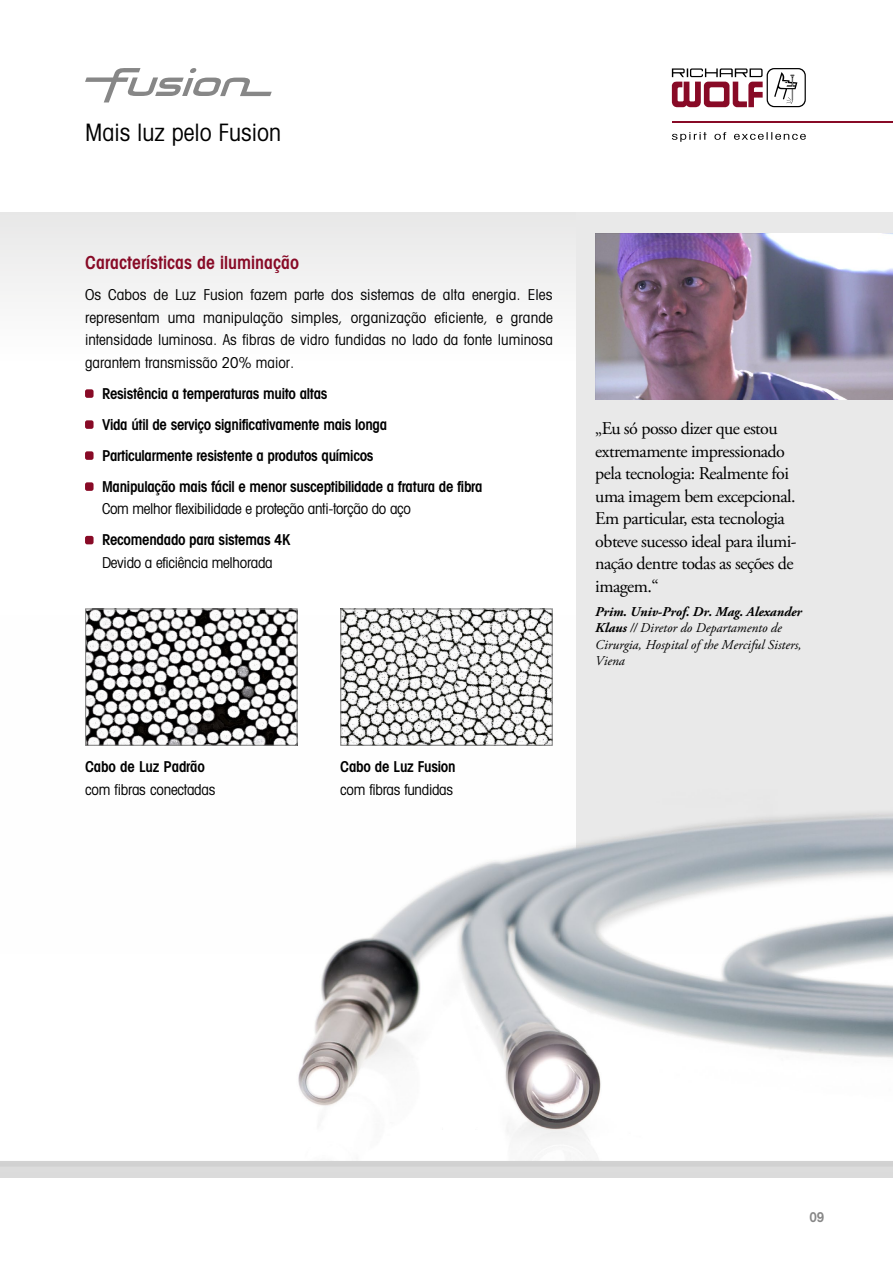
<style>
.page{position:relative;width:893px;height:1263px;background:#fff}
.page>*{position:absolute;margin:0;border:0;box-sizing:border-box;transform-origin:0 0}
.t1{font:condensed 24px "Avant Garde";color:#000}
.t2{font:18px/22.5px "Adobe Garamond Pro";letter-spacing:-.03em;color:#000}
.t3{font:600 condensed 18px "Avant Garde";color:#880a26}
.t4{font:condensed 15px/22.5px "Avant Garde";letter-spacing:-.02em;color:#000;text-align:justify}
.t5{font:600 condensed 15px/31px "Avant Garde";letter-spacing:-.02em;color:#000}
.t6{font:italic 13.5px/16.2px "Adobe Garamond Pro";color:#000}
.t7{font:600 condensed 13.5px "Avant Garde";color:#878787}
.s1{font-weight:700}
</style>
<div class="page">
<div style="left:0;top:1166px;width:893px;height:12px;background:#dbdbdb"></div>
<div style="left:0;top:213px;width:893px;height:148px;background:#f3f3f3"></div>
<svg style="left:672px;top:132px;width:134px;height:10px"></svg>
<svg style="left:672px;top:68px;width:134px;height:39px"></svg>
<hr style="left:672px;top:121px;width:221px;height:2px;background:#880a26">
<div style="left:577px;top:213px;width:316px;height:644px;background:#e9e9e9"></div>
<svg style="left:85px;top:68px;width:187px;height:34px"></svg>
<div style="left:85px;top:389px;width:9px;height:9px;background:#880a26;border-radius:2px"></div>
<div style="left:85px;top:420px;width:9px;height:9px;background:#880a26;border-radius:2px"></div>
<div style="left:85px;top:451px;width:9px;height:9px;background:#880a26;border-radius:2px"></div>
<div style="left:85px;top:482px;width:9px;height:9px;background:#880a26;border-radius:2px"></div>
<div style="left:85px;top:536px;width:9px;height:8px;background:#880a26;border-radius:2px"></div>
<img style="left:298px;top:715px;width:595px;height:437px">
<img style="left:87px;top:610px;width:209px;height:134px">
<div style="left:85px;top:608px;width:213px;height:138px;border:1px solid #878787"></div>
<img style="left:342px;top:610px;width:209px;height:134px">
<div style="left:340px;top:608px;width:213px;height:138px;border:1px solid #878787"></div>
<img style="left:595px;top:234px;width:298px;height:166px">
<h1 class="t1" style="left:85px;top:117px;width:197px">Mais luz pelo Fusion</h1>
<p class="t3" style="left:85px;top:252px;width:215px">Características de iluminação</p>
<p class="t4" style="left:85px;top:283px;width:469px">Os Cabos de Luz Fusion fazem parte dos sistemas de alta energia. Eles representam uma manipulação simples, organização eficiente, e grande intensidade luminosa. As fibras de vidro fundidas no lado da fonte luminosa garantem transmissão 20% maior.</p>
<p class="t5" style="left:102px;top:377px;width:382px">Resistência a temperaturas muito altas<br>Vida útil de serviço significativamente mais longa<br>Particularmente resistente a produtos químicos<br>Manipulação mais fácil e menor susceptibilidade a fratura de fibra</p>
<p class="t4" style="left:102px;top:497px;width:311px">Com melhor flexibilidade e proteção anti-torção do aço</p>
<p class="t5" style="left:102px;top:524px;width:190px">Recomendado para sistemas 4K</p>
<p class="t4" style="left:102px;top:551px;width:172px">Devido a eficiência melhorada</p>
<p class="t5" style="left:85px;top:751px;width:121px">Cabo de Luz Padrão</p>
<p class="t4" style="left:85px;top:778px;width:132px">com fibras conectadas</p>
<p class="t5" style="left:340px;top:751px;width:117px">Cabo de Luz Fusion</p>
<p class="t4" style="left:340px;top:778px;width:114px">com fibras fundidas</p>
<p class="t2" style="left:595px;top:418px;width:203px">„Eu só posso dizer que estou extremamente impressionado pela tecnologia: Realmente foi uma imagem bem excepcional.<br>Em particular, esta tecnologia obteve sucesso ideal para ilumi&shy;nação dentre todas as seções de imagem.“</p>
<p class="t6" style="left:595px;top:604px;width:208px"><span class="s1">Prim. Univ-Prof. Dr. Mag. Alexander<br>Klaus</span> // Diretor do Departamento de<br>Cirurgia, Hospital of the Merciful Sisters,<br>Viena</p>
<p class="t7" style="left:809px;top:1209px;width:17px">09</p>
</div>
